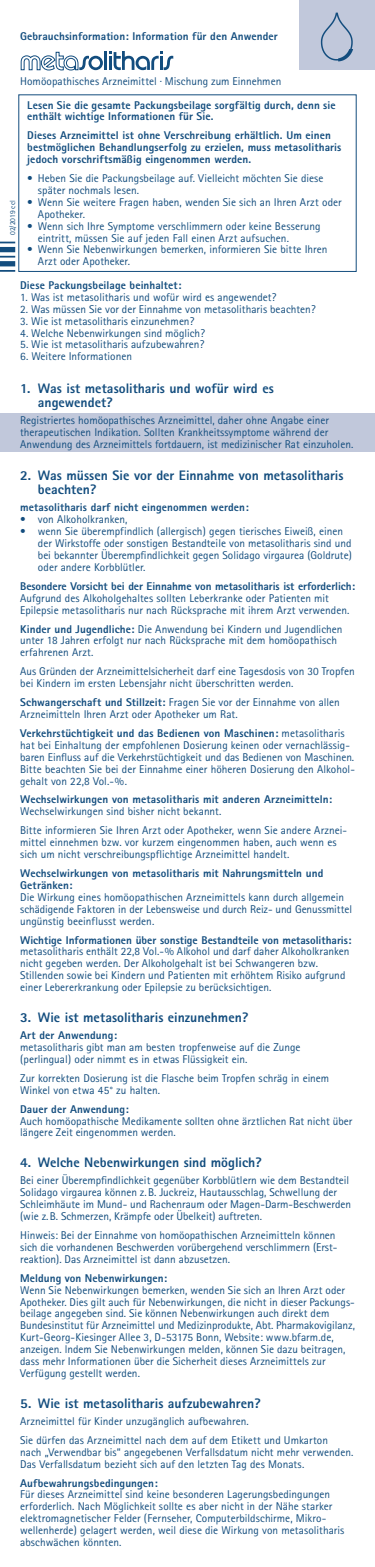
<style>
.page{position:relative;width:375px;height:1567px;background:#fff}
.page>*{position:absolute;margin:0;border:0;box-sizing:border-box;transform-origin:0 0}
.t1{font:800 13.75px/13.8px "AT Rotis Sans Serif";color:#134d7e}
.t2{font:11.25px/11.9px "AT Rotis Sans Serif";color:#134d7e}
.t3{font:800 11.25px/11.9px "AT Rotis Sans Serif";letter-spacing:.005em;color:#134d7e}
.t4{font:7.5px "AT Rotis Sans Serif";color:#134d7e}
.s1{font-weight:800}
</style>
<div class="page">
<div style="left:0;top:413px;width:374px;height:39px;background:#c1c8db"></div>
<div style="left:298px;top:0;width:76px;height:70px;background:#c1c8db"></div>
<img style="left:320px;top:12px;width:33px;height:50px">
<div style="left:0;top:247px;width:15px;height:5px;background:#134d7e"></div>
<div style="left:0;top:261px;width:15px;height:5px;background:#134d7e"></div>
<svg style="left:0;top:242px;width:15px;height:1px"></svg>
<svg style="left:0;top:256px;width:15px;height:1px"></svg>
<svg style="left:0;top:270px;width:15px;height:2px"></svg>
<div style="left:18px;top:94px;width:338px;height:178px;border:1px solid #134d7e"></div>
<hr style="left:104px;top:51px;width:3px;height:19px;background:#134d7e">
<svg style="left:109px;top:51px;width:64px;height:19px"></svg>
<svg style="left:21px;top:52px;width:82px;height:19px"></svg>
<p class="t3" style="left:20px;top:30px;width:259px">Gebrauchsinformation: Information für den Anwender</p>
<p class="t2" style="left:20px;top:76px;width:262px">Homöopathisches Arzneimittel · Mischung zum Einnehmen</p>
<p class="t3" style="left:27px;top:99px;width:309px">Lesen Sie die gesamte Packungsbeilage sorgfältig durch, denn sie enthält wichtige Informationen für Sie.</p>
<p class="t3" style="left:27px;top:129px;width:315px">Dieses Arzneimittel ist ohne Verschreibung erhältlich. Um einen bestmöglichen Behandlungserfolg zu erzielen, muss metasolitharis jedoch vorschriftsmäßig eingenommen werden.</p>
<p class="t2" style="left:38px;top:172px;width:287px;text-indent:-11px">• Heben Sie die Packungsbeilage auf. Vielleicht möchten Sie diese später nochmals lesen.</p>
<p class="t2" style="left:38px;top:196px;width:305px;text-indent:-11px">• Wenn Sie weitere Fragen haben, wenden Sie sich an Ihren Arzt oder<br>Apotheker.</p>
<p class="t2" style="left:38px;top:220px;width:283px;text-indent:-11px">• Wenn sich Ihre Symptome verschlimmern oder keine Besserung eintritt, müssen Sie auf jeden Fall einen Arzt aufsuchen.</p>
<p class="t2" style="left:38px;top:243px;width:290px;text-indent:-11px">• Wenn Sie Nebenwirkungen bemerken, informieren Sie bitte Ihren<br>Arzt oder Apotheker.</p>
<p class="t3" style="left:20px;top:279px;width:162px">Diese Packungsbeilage beinhaltet:</p>
<p class="t2" style="left:20px;top:291px;width:257px">1. Was ist metasolitharis und wofür wird es angewendet?</p>
<p class="t2" style="left:20px;top:303px;width:296px">2. Was müssen Sie vor der Einnahme von metasolitharis beachten?</p>
<p class="t2" style="left:20px;top:315px;width:175px">3. Wie ist metasolitharis einzunehmen?</p>
<p class="t2" style="left:20px;top:327px;width:186px">4. Welche Nebenwirkungen sind möglich?</p>
<p class="t2" style="left:20px;top:339px;width:185px">5. Wie ist metasolitharis aufzubewahren?</p>
<p class="t2" style="left:20px;top:350px;width:113px">6. Weitere Informationen</p>
<p class="t1" style="left:38px;top:381px;width:237px;text-indent:-18px">1. Was ist metasolitharis und wofür wird es angewendet?</p>
<p class="t2" style="left:20px;top:414px;width:334px">Registriertes homöopathisches Arzneimittel, daher ohne Angabe einer therapeutischen Indikation. Sollten Krankheitssymptome während der<br>Anwendung des Arzneimittels fortdauern, ist medizinischer Rat einzuholen.</p>
<p class="t1" style="left:38px;top:469px;width:307px;text-indent:-18px">2. Was müssen Sie vor der Einnahme von metasolitharis beachten?</p>
<p class="t3" style="left:20px;top:501px;width:230px">metasolitharis darf nicht eingenommen werden:</p>
<p class="t2" style="left:20px;top:513px;width:109px">• von Alkoholkranken,</p>
<p class="t2" style="left:38px;top:525px;width:315px;text-indent:-18px">• wenn Sie überempfindlich (allergisch) gegen tierisches Eiweiß, einen der Wirkstoffe oder sonstigen Bestandteile von metasolitharis sind und bei bekannter Überempfindlichkeit gegen Solidago virgaurea (Goldrute) oder andere Korbblütler.</p>
<p class="t3" style="left:20px;top:580px;width:336px">Besondere Vorsicht bei der Einnahme von metasolitharis ist erforderlich:</p>
<p class="t2" style="left:20px;top:592px;width:330px">Aufgrund des Alkoholgehaltes sollten Leberkranke oder Patienten mit<br>Epilepsie metasolitharis nur nach Rücksprache mit ihrem Arzt verwenden.</p>
<p class="t2" style="left:20px;top:622px;width:323px"><span class="s1">Kinder und Jugendliche:</span> Die Anwendung bei Kindern und Jugendlichen unter 18 Jahren erfolgt nur nach Rücksprache mit dem homöopathisch erfahrenen Arzt.</p>
<p class="t2" style="left:20px;top:665px;width:335px">Aus Gründen der Arzneimittelsicherheit darf eine Tagesdosis von 30 Tropfen bei Kindern im ersten Lebensjahr nicht überschritten werden.</p>
<p class="t2" style="left:20px;top:696px;width:320px"><span class="s1">Schwangerschaft und Stillzeit:</span> Fragen Sie vor der Einnahme von allen<br>Arzneimitteln Ihren Arzt oder Apotheker um Rat.</p>
<p class="t2" style="left:20px;top:727px;width:336px"><span class="s1">Verkehrstüchtigkeit und das Bedienen von Maschinen:</span> metasolitharis hat bei Einhaltung der empfohlenen Dosierung keinen oder vernachlässig&shy;baren Einfluss auf die Verkehrstüchtigkeit und das Bedienen von Maschinen.<br>Bitte beachten Sie bei der Einnahme einer höheren Dosierung den Alkohol&shy;gehalt von 22,8 Vol.-%.</p>
<p class="t3" style="left:20px;top:793px;width:313px">Wechselwirkungen von metasolitharis mit anderen Arzneimitteln:</p>
<p class="t2" style="left:20px;top:802px;width:328px;line-height:19px">Wechselwirkungen sind bisher nicht bekannt.<br>Bitte informieren Sie Ihren Arzt oder Apotheker, wenn Sie andere Arznei-</p>
<p class="t2" style="left:20px;top:836px;width:317px">mittel einnehmen bzw. vor kurzem eingenommen haben, auch wenn es sich um nicht verschreibungspflichtige Arzneimittel handelt.</p>
<p class="t3" style="left:20px;top:867px;width:304px">Wechselwirkungen von metasolitharis mit Nahrungsmitteln und<br>Getränken:</p>
<p class="t2" style="left:20px;top:891px;width:333px">Die Wirkung eines homöopathischen Arzneimittels kann durch allgemein schädigende Faktoren in der Lebensweise und durch Reiz- und Genussmittel ungünstig beeinflusst werden.</p>
<p class="t3" style="left:20px;top:933px;width:332px">Wichtige Informationen über sonstige Bestandteile von metasolitharis:</p>
<p class="t2" style="left:20px;top:945px;width:330px">metasolitharis enthält 22,8 Vol.-% Alkohol und darf daher Alkoholkranken nicht gegeben werden. Der Alkoholgehalt ist bei Schwangeren bzw.<br>Stillenden sowie bei Kindern und Patienten mit erhöhtem Risiko aufgrund einer Lebererkrankung oder Epilepsie zu berücksichtigen.</p>
<p class="t1" style="left:20px;top:1010px;width:229px">3. Wie ist metasolitharis einzunehmen?</p>
<p class="t3" style="left:20px;top:1029px;width:98px">Art der Anwendung:</p>
<p class="t2" style="left:20px;top:1041px;width:281px">metasolitharis gibt man am besten tropfenweise auf die Zunge (perlingual) oder nimmt es in etwas Flüssigkeit ein.</p>
<p class="t2" style="left:20px;top:1072px;width:310px">Zur korrekten Dosierung ist die Flasche beim Tropfen schräg in einem<br>Winkel von etwa 45° zu halten.</p>
<p class="t3" style="left:20px;top:1102px;width:110px">Dauer der Anwendung:</p>
<p class="t2" style="left:20px;top:1114px;width:333px">Auch homöopathische Medikamente sollten ohne ärztlichen Rat nicht über längere Zeit eingenommen werden.</p>
<p class="t1" style="left:20px;top:1155px;width:243px">4. Welche Nebenwirkungen sind möglich?</p>
<p class="t2" style="left:20px;top:1174px;width:332px">Bei einer Überempfindlichkeit gegenüber Korbblütlern wie dem Bestandteil Solidago virgaurea können z.B. Juckreiz, Hautausschlag, Schwellung der Schleimhäute im Mund- und Rachenraum oder Magen-Darm-Beschwerden (wie z.B. Schmerzen, Krämpfe oder Übelkeit) auftreten.</p>
<p class="t2" style="left:20px;top:1229px;width:318px">Hinweis: Bei der Einnahme von homöopathischen Arzneimitteln können sich die vorhandenen Beschwerden vorübergehend verschlimmern (Erst&shy;reaktion). Das Arzneimittel ist dann abzusetzen.</p>
<p class="t3" style="left:20px;top:1271px;width:148px">Meldung von Nebenwirkungen:</p>
<p class="t2" style="left:20px;top:1283px;width:336px">Wenn Sie Nebenwirkungen bemerken, wenden Sie sich an lhren Arzt oder Apotheker. Dies gilt auch für Nebenwirkungen, die nicht in dieser Packungs&shy;beilage angegeben sind. Sie können Nebenwirkungen auch direkt dem Bundesinstitut für Arzneimittel und Medizinprodukte, Abt. Pharmakovigilanz, Kurt-Georg-Kiesinger Allee 3, D-53175 Bonn, Website: www.bfarm.de, anzeigen. lndem Sie Nebenwirkungen melden, können Sie dazu beitragen, dass mehr Informationen über die Sicherheit dieses Arzneimittels zur Verfügung gestellt werden.</p>
<p class="t1" style="left:20px;top:1395px;width:242px">5. Wie ist metasolitharis aufzubewahren?</p>
<p class="t2" style="left:20px;top:1411px;width:309px;line-height:19px">Arzneimittel für Kinder unzugänglich aufbewahren.<br>Sie dürfen das Arzneimittel nach dem auf dem Etikett und Umkarton</p>
<p class="t2" style="left:20px;top:1445px;width:334px">nach „Verwendbar bis“ angegebenen Verfallsdatum nicht mehr verwenden.<br>Das Verfallsdatum bezieht sich auf den letzten Tag des Monats.</p>
<p class="t3" style="left:20px;top:1476px;width:139px">Aufbewahrungsbedingungen:</p>
<p class="t2" style="left:20px;top:1488px;width:325px">Für dieses Arzneimittel sind keine besonderen Lagerungsbedingungen erforderlich. Nach Möglichkeit sollte es aber nicht in der Nähe starker elektromagnetischer Felder (Fernseher, Computerbildschirme, Mikro&shy;wellenherde) gelagert werden, weil diese die Wirkung von metasolitharis abschwächen könnten.</p>
<p class="t4" style="left:8px;top:235px;width:36px;rotate:-90deg">02/2019 ccl</p>
</div>
